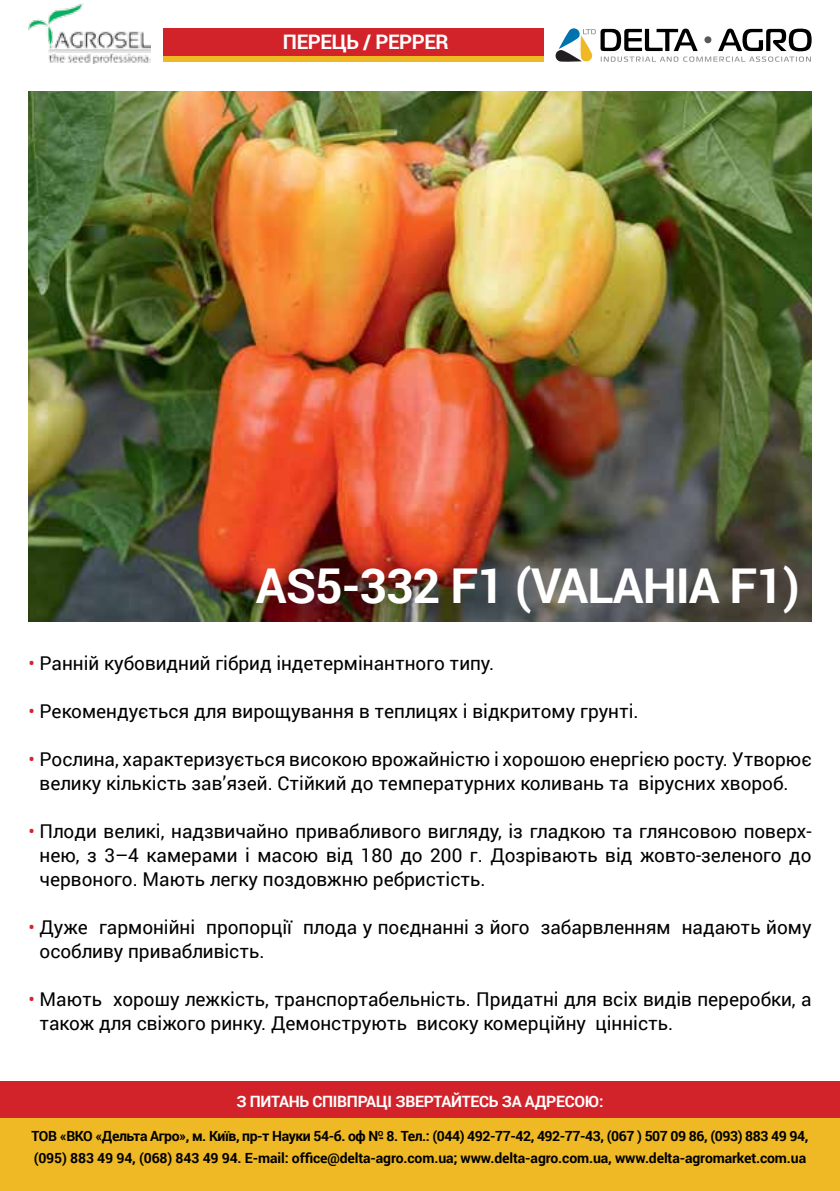
<style>
.page{position:relative;width:840px;height:1191px;background:#fff}
.page>*{position:absolute;margin:0;border:0;box-sizing:border-box;transform-origin:0 0}
.t1{font:700 48px "Roboto";letter-spacing:-.02em;color:#fff}
.t2{font:700 20px "Roboto";letter-spacing:-.02em;color:#fff}
.t3{font:19px/24px "Roboto";color:#000}
.t4{font:700 15.6px "Roboto";letter-spacing:-.02em;color:#fff}
.t5{font:700 14px/22px "Roboto";letter-spacing:-.01em;color:#000}
.s1{color:#d2232a}
</style>
<div class="page">
<div style="left:0;top:1081px;width:839px;height:38px;background:#d2232a"></div>
<div style="left:0;top:1119px;width:839px;height:72px;background:#eeb925"></div>
<img style="left:28px;top:92px;width:783px;height:530px">
<img style="left:28px;top:4px;width:122px;height:59px">
<svg style="left:555px;top:28px;width:256px;height:34px"></svg>
<div style="left:163px;top:28px;width:380px;height:32px;background:#d2232a"></div>
<div style="left:163px;top:57px;width:380px;height:5px;background:#eeb925"></div>
<p class="t2" style="left:283px;top:28px;width:167px">ПЕРЕЦЬ / PEPPER</p>
<h1 class="t1" style="left:256px;top:551px;width:545px">AS5-332 F1 (VALAHIA F1)</h1>
<p class="t3" style="left:28px;top:650px;width:467px"><span class="s1">•</span> Ранній кубовидний гібрид індетермінантного типу.</p>
<p class="t3" style="left:28px;top:698px;width:611px"><span class="s1">•</span> Рекомендується для вирощування в теплицях і відкритому грунті.</p>
<p class="t3" style="left:40px;top:746px;width:773px;text-indent:-11px"><span class="s1">•</span> Рослина, характеризується високою врожайністю і хорошою енергією росту. Утворює велику кількість зав’язей. Стійкий до температурних коливань та вірусних хвороб.</p>
<p class="t3" style="left:40px;top:818px;width:773px;text-align:justify;text-indent:-11px"><span class="s1">•</span> Плоди великі, надзвичайно привабливого вигляду, із гладкою та глянсовою поверх&shy;нею, з 3–4 камерами і масою від 180 до 200 г. Дозрівають від жовто-зеленого до червоного. Мають легку поздовжню ребристість.</p>
<p class="t3" style="left:40px;top:914px;width:773px;text-indent:-11px"><span class="s1">•</span> Дуже гармонійні пропорції плода у поєднанні з його забарвленням надають йому особливу привабливість.</p>
<p class="t3" style="left:40px;top:986px;width:773px;text-indent:-11px"><span class="s1">•</span> Мають хорошу лежкість, транспортабельність. Придатні для всіх видів переробки, а також для свіжого ринку. Демонструють високу комерційну цінність.</p>
<p class="t4" style="left:236px;top:1090px;width:368px">З ПИТАНЬ СПІВПРАЦІ ЗВЕРТАЙТЕСЬ ЗА АДРЕСОЮ:</p>
<p class="t5" style="left:32px;top:1124px;width:777px">ТОВ «ВКО «Дельта Агро», м. Київ, пр-т Науки 54-б. оф № 8. Тел.: (044) 492-77-42, 492-77-43, (067 ) 507 09 86, (093) 883 49 94, (095) 883 49 94, (068) 843 49 94. E-mail: office@delta-agro.com.ua; www.delta-agro.com.ua, www.delta-agromarket.com.ua</p>
</div>
